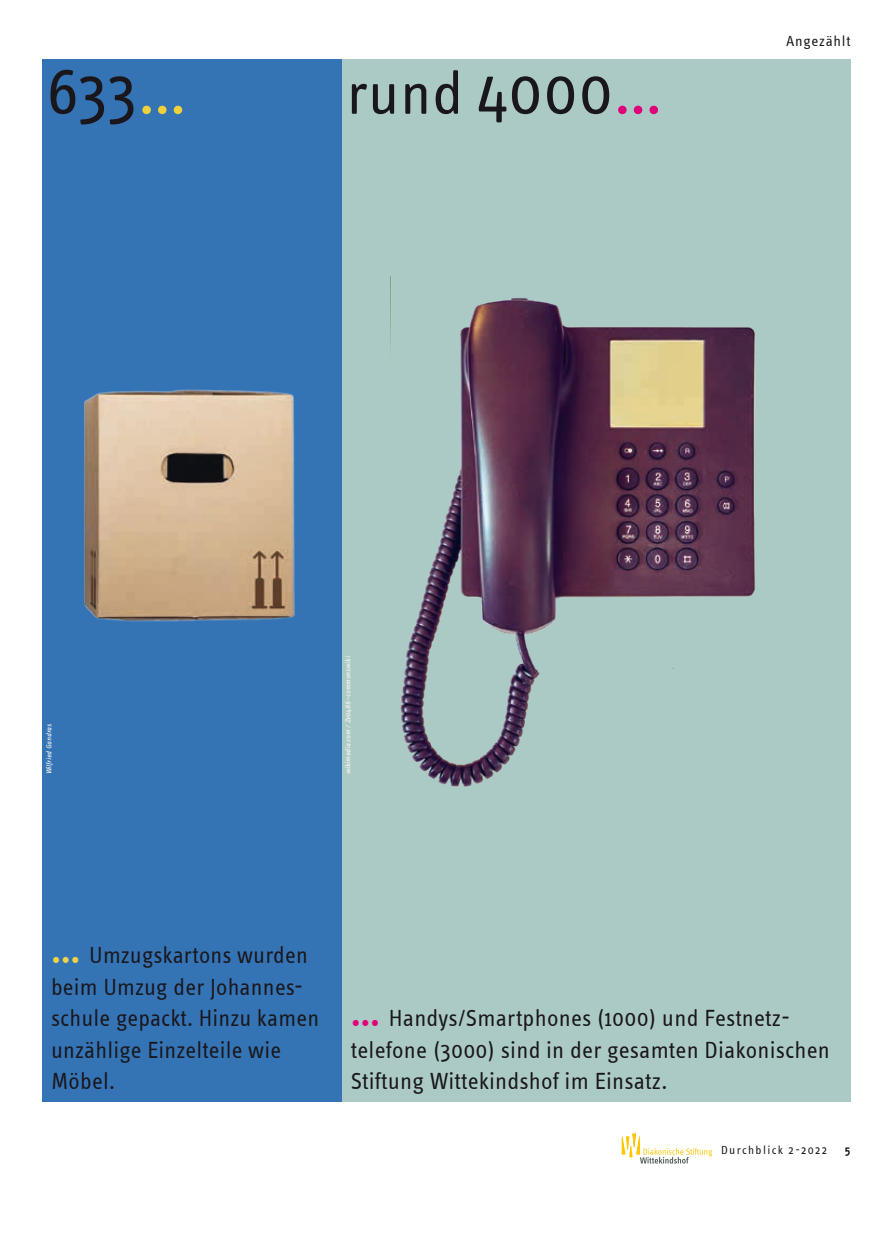
<style>
.page{position:relative;width:893px;height:1234px;background:#fff}
.page>*{position:absolute;margin:0;border:0;box-sizing:border-box;transform-origin:0 0}
.t1{font:67.5px "Info Text";color:#1a171c}
.t2{font:61.5px "Info Text";color:#1a171c}
.t3{font:24px/31.5px "Info Text";letter-spacing:.01em;color:#1a171c}
.t4{font:15px "Info Text";letter-spacing:.05em;color:#1a171c}
.t5{font:12px "Info Text";letter-spacing:.12em;color:#1a171c}
.t6{font:600 12px "Info Text";color:#1a171c}
.t7{font:italic 7.5px "Info Text OT";letter-spacing:.025em;color:#f6f6f7}
.s1{color:#efd03b}
.s2{font-size:67.5px}
.s3{font-size:67.5px;color:#e2007a}
.s4{font-weight:600;font-size:39px;color:#f0d248}
.s5{font-weight:600;font-size:39px;color:#e2007a}
</style>
<div class="page">
<div style="left:43px;top:60px;width:299px;height:1041px;background:#3474b5"></div>
<div style="left:342px;top:60px;width:508px;height:1041px;background:#abcac5"></div>
<svg style="left:622px;top:1133px;width:90px;height:30px"></svg>
<img style="left:84px;top:389px;width:211px;height:233px">
<img style="left:400px;top:298px;width:356px;height:489px">
<h1 class="t1" style="left:47px;top:55px;width:141px">633<span class="s1">…</span></h1>
<h2 class="t2" style="left:347px;top:61px;width:317px">rund <span class="s2">4000</span><span class="s3">…</span></h2>
<p class="t4" style="left:786px;top:33px;width:66px">Angezählt</p>
<p class="t7" style="left:44px;top:774px;width:52px;rotate:-90deg">Wilfried Gandras</p>
<p class="t7" style="left:343px;top:774px;width:120px;rotate:-90deg">wikimedia.com / Zv0486~commonswiki</p>
<p class="t3" style="left:51px;top:939px;width:270px"><span class="s4">…</span> Umzugskartons wurden beim Umzug der Johannes&shy;schule gepackt. Hinzu kamen unzählige Einzelteile wie<br>Möbel.</p>
<p class="t3" style="left:351px;top:1002px;width:481px"><span class="s5">…</span> Handys/Smartphones (1000) und Festnetz&shy;telefone (3000) sind in der gesamten Diakonischen<br>Stiftung Wittekindshof im Einsatz.</p>
<p class="t5" style="left:721px;top:1143px;width:107px">Durchblick 2-2022</p>
<p class="t6" style="left:845px;top:1143px;width:7px">5</p>
</div>
